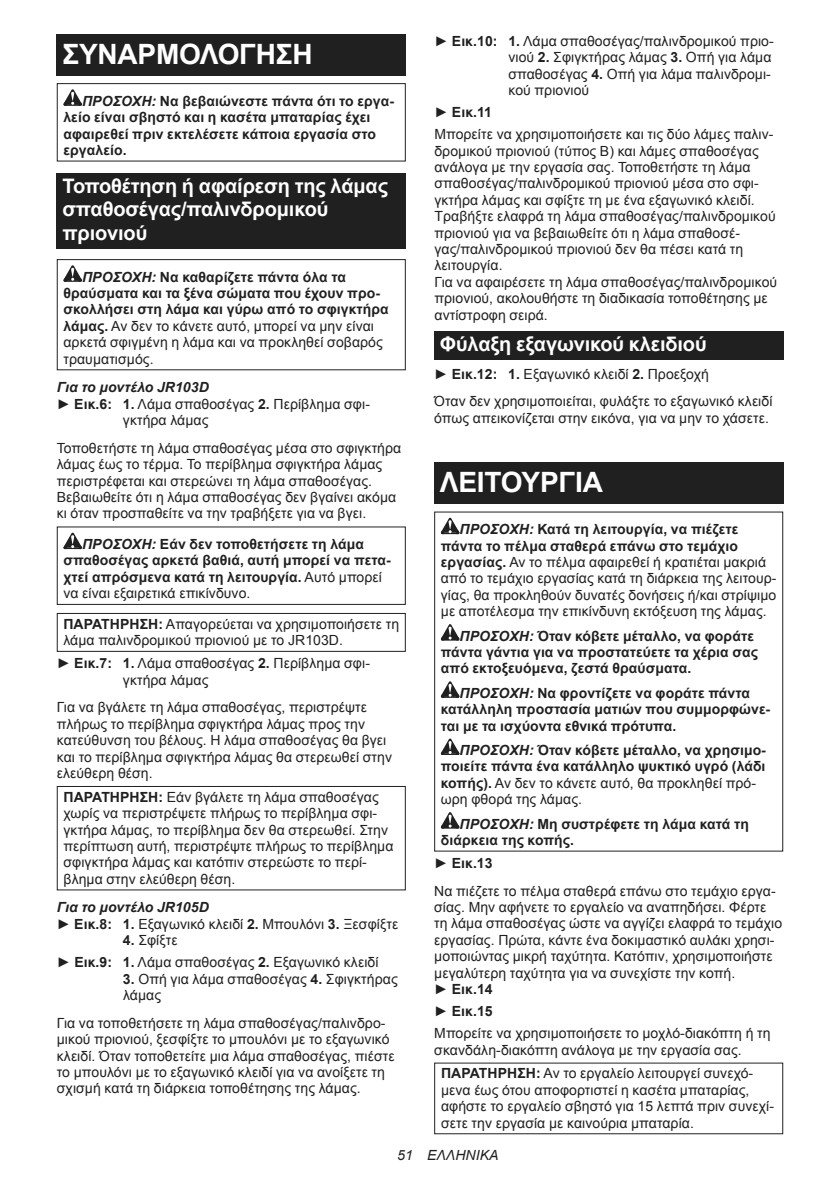
<style>
.page{position:relative;width:840px;height:1191px;background:#fff}
.page>*{position:absolute;margin:0;border:0;box-sizing:border-box;transform-origin:0 0}
.t1{font:700 28px "Arial";letter-spacing:-.01em;color:#fff}
.t2{font:700 20px/23.4px "Arial";letter-spacing:-.01em;color:#fff}
.t3{font:14px/16.4px "Arial";letter-spacing:.005em;color:#202020}
.t4{font:700 14px/16.4px "Arial";letter-spacing:.005em;color:#202020}
.t5{font:italic 700 14px "Arial";letter-spacing:.005em;color:#202020}
.t6{font:italic 14px "Arial";letter-spacing:.005em;color:#202020}
.s1{font-style:italic}
.s2{font-weight:400}
.s3{font-weight:700}
.s4{font-weight:700;font-style:italic}
</style>
<div class="page">
<div style="left:57px;top:34px;width:348px;height:41px;background:#202020"></div>
<svg style="left:63px;top:89px;width:19px;height:17px"></svg>
<div style="left:57px;top:83px;width:348px;height:78px;border:1px solid #202020"></div>
<div style="left:57px;top:173px;width:348px;height:75px;background:#202020"></div>
<svg style="left:63px;top:265px;width:19px;height:17px"></svg>
<div style="left:57px;top:259px;width:348px;height:111px;border:1px solid #202020"></div>
<svg style="left:63px;top:532px;width:19px;height:17px"></svg>
<div style="left:57px;top:526px;width:348px;height:79px;border:1px solid #202020"></div>
<div style="left:57px;top:613px;width:348px;height:39px;border:1px solid #202020"></div>
<div style="left:57px;top:786px;width:348px;height:104px;border:1px solid #202020"></div>
<div style="left:434px;top:331px;width:348px;height:28px;background:#202020"></div>
<div style="left:434px;top:462px;width:348px;height:41px;background:#202020"></div>
<svg style="left:440px;top:518px;width:19px;height:16px"></svg>
<svg style="left:440px;top:624px;width:19px;height:16px"></svg>
<svg style="left:440px;top:681px;width:19px;height:16px"></svg>
<svg style="left:440px;top:738px;width:19px;height:17px"></svg>
<svg style="left:440px;top:812px;width:19px;height:16px"></svg>
<div style="left:434px;top:1062px;width:348px;height:72px;border:1px solid #202020"></div>
<h1 class="t1" style="left:62px;top:35px;width:252px">ΣΥΝΑΡΜΟΛΟΓΗΣΗ</h1>
<p class="t4" style="left:63px;top:93px;width:332px;text-indent:19px"><span class="s1">ΠΡΟΣΟΧΗ:</span> Να βεβαιώνεστε πάντα ότι το εργα&shy;λείο είναι σβηστό και η κασέτα μπαταρίας έχει αφαιρεθεί πριν εκτελέσετε κάποια εργασία στο εργαλείο.</p>
<h2 class="t2" style="left:62px;top:175px;width:327px">Τοποθέτηση ή αφαίρεση της λάμας σπαθοσέγας/παλινδρομικού πριονιού</h2>
<p class="t4" style="left:63px;top:269px;width:327px;text-indent:19px"><span class="s1">ΠΡΟΣΟΧΗ:</span> Να καθαρίζετε πάντα όλα τα θραύσματα και τα ξένα σώματα που έχουν προ&shy;σκολλήσει στη λάμα και γύρω από το σφιγκτήρα λάμας. <span class="s2">Αν δεν το κάνετε αυτό, μπορεί να μην είναι αρκετά σφιγμένη η λάμα και να προκληθεί σοβαρός τραυματισμός.</span></p>
<p class="t5" style="left:57px;top:378px;width:153px">Για το μοντέλο JR103D</p>
<p class="t3" style="left:57px;top:396px;width:314px">► <span class="s3">Εικ.6: 1.</span> Λάμα σπαθοσέγας <span class="s3">2.</span> Περίβλημα σφι-</p>
<p class="t3" style="left:123px;top:412px;width:87px">γκτήρα λάμας</p>
<p class="t3" style="left:57px;top:440px;width:346px">Τοποθετήστε τη λάμα σπαθοσέγας μέσα στο σφιγκτήρα λάμας έως το τέρμα. Το περίβλημα σφιγκτήρα λάμας περιστρέφεται και στερεώνει τη λάμα σπαθοσέγας.<br>Βεβαιωθείτε ότι η λάμα σπαθοσέγας δεν βγαίνει ακόμα κι όταν προσπαθείτε να την τραβήξετε για να βγει.</p>
<p class="t4" style="left:63px;top:536px;width:329px;text-indent:19px"><span class="s1">ΠΡΟΣΟΧΗ:</span> Εάν δεν τοποθετήσετε τη λάμα σπαθοσέγας αρκετά βαθιά, αυτή μπορεί να πετα&shy;χτεί απρόσμενα κατά τη λειτουργία. <span class="s2">Αυτό μπορεί να είναι εξαιρετικά επικίνδυνο.</span></p>
<p class="t3" style="left:63px;top:616px;width:337px"><span class="s3">ΠΑΡΑΤΗΡΗΣΗ:</span> Απαγορεύεται να χρησιμοποιήσετε τη λάμα παλινδρομικού πριονιού με το JR103D.</p>
<p class="t3" style="left:123px;top:655px;width:248px;text-indent:-66px">► <span class="s3">Εικ.7: 1.</span> Λάμα σπαθοσέγας <span class="s3">2.</span> Περίβλημα σφι&shy;γκτήρα λάμας</p>
<p class="t3" style="left:57px;top:699px;width:337px">Για να βγάλετε τη λάμα σπαθοσέγας, περιστρέψτε πλήρως το περίβλημα σφιγκτήρα λάμας προς την κατεύθυνση του βέλους. Η λάμα σπαθοσέγας θα βγει και το περίβλημα σφιγκτήρα λάμας θα στερεωθεί στην ελεύθερη θέση.</p>
<p class="t3" style="left:63px;top:789px;width:331px"><span class="s3">ΠΑΡΑΤΗΡΗΣΗ:</span> Εάν βγάλετε τη λάμα σπαθοσέγας χωρίς να περιστρέψετε πλήρως το περίβλημα σφι&shy;γκτήρα λάμας, το περίβλημα δεν θα στερεωθεί. Στην περίπτωση αυτή, περιστρέψτε πλήρως το περίβλημα σφιγκτήρα λάμας και κατόπιν στερεώστε το περί&shy;βλημα στην ελεύθερη θέση.</p>
<p class="t3" style="left:57px;top:899px;width:343px"><span class="s4">Για το μοντέλο JR105D<br></span>► <span class="s3">Εικ.8: 1.</span> Εξαγωνικό κλειδί <span class="s3">2.</span> Μπουλόνι <span class="s3">3.</span> Ξεσφίξτε</p>
<p class="t3" style="left:57px;top:929px;width:323px;line-height:22px;text-indent:66px"><span class="s3">4.</span> Σφίξτε<br>► <span class="s3">Εικ.9: 1.</span> Λάμα σπαθοσέγας <span class="s3">2.</span> Εξαγωνικό κλειδί</p>
<p class="t3" style="left:123px;top:970px;width:276px"><span class="s3">3.</span> Οπή για λάμα σπαθοσέγας <span class="s3">4.</span> Σφιγκτήρας λάμας</p>
<p class="t3" style="left:57px;top:1014px;width:339px">Για να τοποθετήσετε τη λάμα σπαθοσέγας/παλινδρο&shy;μικού πριονιού, ξεσφίξτε το μπουλόνι με το εξαγωνικό κλειδί. Όταν τοποθετείτε μια λάμα σπαθοσέγας, πιέστε το μπουλόνι με το εξαγωνικό κλειδί για να ανοίξετε τη σχισμή κατά τη διάρκεια τοποθέτησης της λάμας.</p>
<p class="t3" style="left:508px;top:33px;width:267px;text-indent:-74px">► <span class="s3">Εικ.10: 1.</span> Λάμα σπαθοσέγας/παλινδρομικού πριο&shy;νιού <span class="s3">2.</span> Σφιγκτήρας λάμας <span class="s3">3.</span> Οπή για λάμα σπαθοσέγας <span class="s3">4.</span> Οπή για λάμα παλινδρομι&shy;κού πριονιού</p>
<p class="t3" style="left:434px;top:101px;width:340px;line-height:22px">► <span class="s3">Εικ.11<br></span>Μπορείτε να χρησιμοποιήσετε και τις δύο λάμες παλιν-</p>
<p class="t3" style="left:434px;top:143px;width:344px">δρομικού πριονιού (τύπος B) και λάμες σπαθοσέγας ανάλογα με την εργασία σας. Τοποθετήστε τη λάμα σπαθοσέγας/παλινδρομικού πριονιού μέσα στο σφι&shy;γκτήρα λάμας και σφίξτε τη με ένα εξαγωνικό κλειδί.<br>Τραβήξτε ελαφρά τη λάμα σπαθοσέγας/παλινδρομικού πριονιού για να βεβαιωθείτε ότι η λάμα σπαθοσέ&shy;γας/παλινδρομικού πριονιού δεν θα πέσει κατά τη λειτουργία.<br>Για να αφαιρέσετε τη λάμα σπαθοσέγας/παλινδρομικού πριονιού, ακολουθήστε τη διαδικασία τοποθέτησης με αντίστροφη σειρά.</p>
<h2 class="t2" style="left:439px;top:333px;width:268px">Φύλαξη εξαγωνικού κλειδιού</h2>
<p class="t3" style="left:434px;top:360px;width:339px;line-height:27.8px">► <span class="s3">Εικ.12: 1.</span> Εξαγωνικό κλειδί <span class="s3">2.</span> Προεξοχή<br>Όταν δεν χρησιμοποιείται, φυλάξτε το εξαγωνικό κλειδί</p>
<p class="t3" style="left:434px;top:410px;width:336px">όπως απεικονίζεται στην εικόνα, για να μην το χάσετε.</p>
<h1 class="t1" style="left:439px;top:463px;width:164px">ΛΕΙΤΟΥΡΓΙΑ</h1>
<p class="t3" style="left:440px;top:521px;width:337px;text-indent:19px"><span class="s4">ΠΡΟΣΟΧΗ:</span> <span class="s3">Κατά τη λειτουργία, να πιέζετε πάντα το πέλμα σταθερά επάνω στο τεμάχιο εργασίας.</span> Αν το πέλμα αφαιρεθεί ή κρατιέται μακριά από το τεμάχιο εργασίας κατά τη διάρκεια της λειτουρ&shy;γίας, θα προκληθούν δυνατές δονήσεις ή/και στρίψιμο με αποτέλεσμα την επικίνδυνη εκτόξευση της λάμας.</p>
<p class="t4" style="left:440px;top:628px;width:318px;text-indent:19px"><span class="s1">ΠΡΟΣΟΧΗ:</span> Όταν κόβετε μέταλλο, να φοράτε πάντα γάντια για να προστατεύετε τα χέρια σας από εκτοξευόμενα, ζεστά θραύσματα.</p>
<p class="t4" style="left:440px;top:685px;width:331px;text-indent:19px"><span class="s1">ΠΡΟΣΟΧΗ:</span> Να φροντίζετε να φοράτε πάντα κατάλληλη προστασία ματιών που συμμορφώνε&shy;ται με τα ισχύοντα εθνικά πρότυπα.</p>
<p class="t4" style="left:440px;top:742px;width:326px;text-indent:19px"><span class="s1">ΠΡΟΣΟΧΗ:</span> Όταν κόβετε μέταλλο, να χρησιμο&shy;ποιείτε πάντα ένα κατάλληλο ψυκτικό υγρό (λάδι κοπής). <span class="s2">Αν δεν το κάνετε αυτό, θα προκληθεί πρό&shy;ωρη φθορά της λάμας.</span></p>
<p class="t4" style="left:440px;top:816px;width:309px;text-indent:19px"><span class="s1">ΠΡΟΣΟΧΗ:</span> Μη συστρέφετε τη λάμα κατά τη διάρκεια της κοπής.</p>
<p class="t3" style="left:434px;top:849px;width:343px;line-height:27.8px">► <span class="s3">Εικ.13<br></span>Να πιέζετε το πέλμα σταθερά επάνω στο τεμάχιο εργα-</p>
<p class="t3" style="left:434px;top:899px;width:349px">σίας. Μην αφήνετε το εργαλείο να αναπηδήσει. Φέρτε τη λάμα σπαθοσέγας ώστε να αγγίζει ελαφρά το τεμάχιο εργασίας. Πρώτα, κάντε ένα δοκιμαστικό αυλάκι χρησι&shy;μοποιώντας μικρή ταχύτητα. Κατόπιν, χρησιμοποιήστε μεγαλύτερη ταχύτητα για να συνεχίστε την κοπή.<br>► <span class="s3">Εικ.14</span></p>
<p class="t3" style="left:434px;top:1000px;width:337px;line-height:22px">► <span class="s3">Εικ.15<br></span>Μπορείτε να χρησιμοποιήσετε το μοχλό-διακόπτη ή τη</p>
<p class="t3" style="left:441px;top:1037px;width:313px;line-height:23.8px;text-indent:-7px">σκανδάλη-διακόπτη ανάλογα με την εργασία σας.<br><span class="s3">ΠΑΡΑΤΗΡΗΣΗ:</span> Αν το εργαλείο λειτουργεί συνεχό-</p>
<p class="t3" style="left:441px;top:1081px;width:334px">μενα έως ότου αποφορτιστεί η κασέτα μπαταρίας, αφήστε το εργαλείο σβηστό για 15 λεπτά πριν συνεχί&shy;σετε την εργασία με καινούρια μπαταρία.</p>
<p class="t6" style="left:397px;top:1150px;width:103px">51 ΕΛΛΗΝΙΚΑ</p>
</div>
